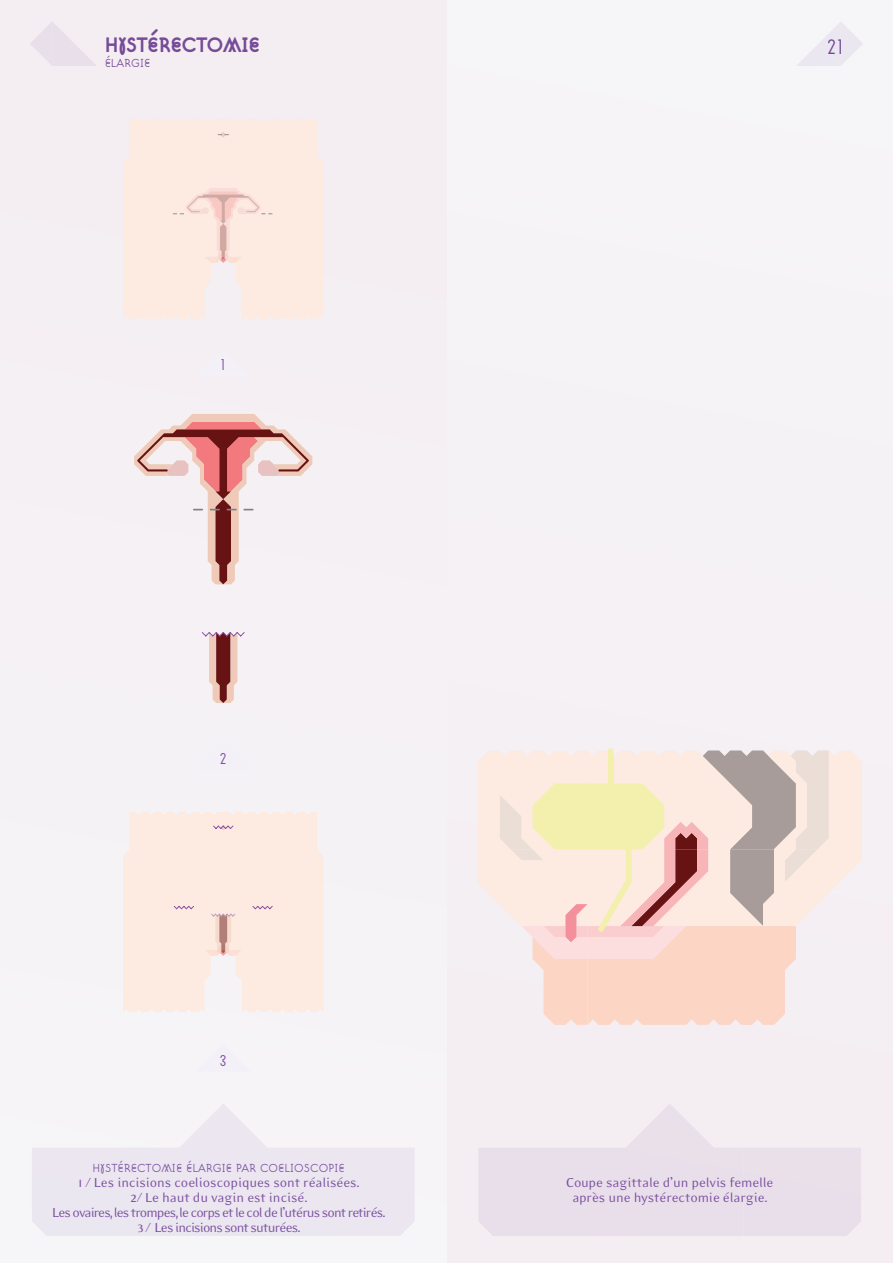
<style>
.page{position:relative;width:893px;height:1263px;background:#fff}
.page>*{position:absolute;margin:0;border:0;box-sizing:border-box;transform-origin:0 0}
.t1{font:700 27px "Suburban";color:#7c51a1}
.t2{font:300 27px "Suburban";color:#7c51a1}
.t3{font:300 20.25px "Suburban";color:#7c51a1}
.t4{font:15px/15px "Eidetic Modern";letter-spacing:-.05em;color:#7c51a1;text-align:center}
.t5{font:15px/15px "Eidetic Modern";letter-spacing:-.015em;color:#7c51a1;text-align:center}
.t6{font:300 15px "Suburban";color:#7c51a1}
</style>
<div class="page">
<div style="left:446px;top:0;width:447px;height:1263px;background:#f5f2f5"></div>
<div style="left:0;top:0;width:446px;height:1263px;background:#f5f1f5"></div>
<svg style="left:32px;top:1104px;width:382px;height:132px"></svg>
<svg style="left:478px;top:1104px;width:383px;height:132px"></svg>
<svg style="left:478px;top:748px;width:384px;height:277px"></svg>
<svg style="left:134px;top:414px;width:178px;height:170px"></svg>
<svg style="left:202px;top:632px;width:43px;height:71px"></svg>
<svg style="left:123px;top:119px;width:200px;height:200px;background:#fbe8df"></svg>
<svg style="left:123px;top:812px;width:200px;height:200px;background:#fbe8e0"></svg>
<h1 class="t1" style="left:105px;top:27px;width:157px">hystérectomie</h1>
<h1 class="t2" style="left:828px;top:30px;width:18px">21</h1>
<p class="t6" style="left:105px;top:54px;width:47px">élargie</p>
<h2 class="t3" style="left:220px;top:353px;width:7px">1</h2>
<h2 class="t3" style="left:220px;top:746px;width:8px">2</h2>
<h2 class="t3" style="left:220px;top:1048px;width:9px">3</h2>
<p class="t6" style="left:92px;top:1159px;width:102px">H ystérectomie ÉLARGIE</p>
<p class="t6" style="left:236px;top:1159px;width:110px">par coelioscopie</p>
<p class="t4" style="left:52px;top:1175px;width:335px">1 / Les incisions coelioscopiques sont réalisées.<br>2/ Le haut du vagin est incisé.<br>Les ovaires,les trompes,le corps et le col de l’utérus sont retirés.<br>3 / Les incisions sont suturées.</p>
<p class="t5" style="left:566px;top:1175px;width:209px">Coupe sagittale d’un pelvis femelle après une hystérectomie élargie.</p>
</div>
